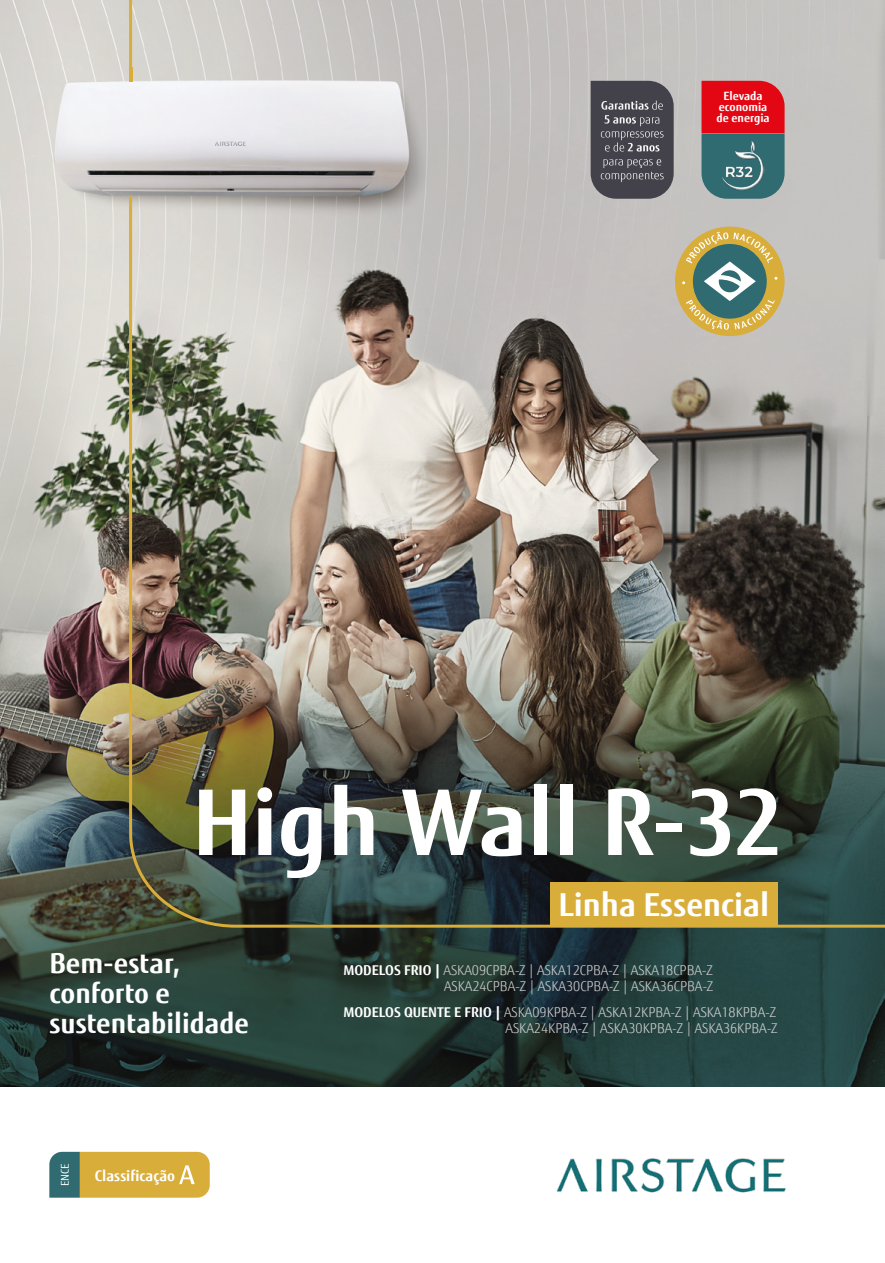
<style>
.page{position:relative;width:885px;height:1263px;background:#fff}
.page>*{position:absolute;margin:0;border:0;box-sizing:border-box;transform-origin:0 0}
.t1{font:700 90.75px "Fujitsu Sans";color:#fff}
.t2{font:700 31.8px "Fujitsu Sans";color:#fff}
.t3{font:700 27.3px/30.3px "Fujitsu Sans";color:#fff}
.t4{font:700 14.7px "Fujitsu Sans";color:#fff}
.t5{font:300 13.5px/16.2px "Fujitsu Sans";color:#d0d0d0;text-align:right}
.t6{font:300 11.4px/14px "Fujitsu Sans";color:#fff;text-align:center}
.t7{font:700 11.4px/11.2px "Fujitsu Sans";color:#fff;text-align:center}
.t8{font:10.65px "Fujitsu Sans";color:#fff}
.s1{font-weight:700}
.s2{font-weight:700;color:#fff}
</style>
<div class="page">
<img style="left:0;top:0;width:884px;height:1086px">
<img style="left:556px;top:1158px;width:230px;height:35px">
<hr style="left:129px;top:0;width:3px;height:72px;background:#d8ad3a">
<hr style="left:129px;top:67px;width:3px;height:15px;background:#d8ad3a">
<svg style="left:129px;top:196px;width:3px;height:5px"></svg>
<img style="left:128px;top:201px;width:756px;height:728px">
<div style="left:590px;top:81px;width:83px;height:118px;background:#43424a"></div>
<svg style="left:701px;top:81px;width:83px;height:118px;background:#9e3841"></svg>
<svg style="left:49px;top:1152px;width:161px;height:46px;background:#baa44b"></svg>
<div style="left:675px;top:227px;width:109px;height:109px;background:#d8ad3a;border-radius:50%"></div>
<svg style="left:682px;top:232px;width:95px;height:98px"></svg>
<img style="left:720px;top:138px;width:44px;height:53px">
<p class="t6" style="left:600px;top:99px;width:65px"><span class="s1">Garantias</span> de<br><span class="s1">5 anos</span> para compressores e de <span class="s1">2 anos </span>para peças e componentes</p>
<p class="t7" style="left:716px;top:90px;width:55px">Elevada economia de energia</p>
<h1 class="t1" style="left:192px;top:765px;width:592px">High Wall R-32</h1>
<h3 class="t3" style="left:49px;top:948px;width:201px">Bem-estar, conforto e sustentabilidade</h3>
<p class="t8" style="left:59px;top:1186px;width:24px;rotate:-90deg">ENCE</p>
<p class="t4" style="left:95px;top:1166px;width:82px">Classificação</p>
<h2 class="t2" style="left:558px;top:885px;width:212px">Linha Essencial</h2>
<p class="t5" style="left:343px;top:962px;width:371px"><span class="s2">MODELOS FRIO |</span> ASKA09CPBA-Z | ASKA12CPBA-Z | ASKA18CPBA-Z<br>ASKA24CPBA-Z | ASKA30CPBA-Z | ASKA36CPBA-Z</p>
<p class="t5" style="left:343px;top:1004px;width:435px"><span class="s2">MODELOS QUENTE E FRIO |</span> ASKA09KPBA-Z | ASKA12KPBA-Z | ASKA18KPBA-Z<br>ASKA24KPBA-Z | ASKA30KPBA-Z | ASKA36KPBA-Z</p>
</div>
